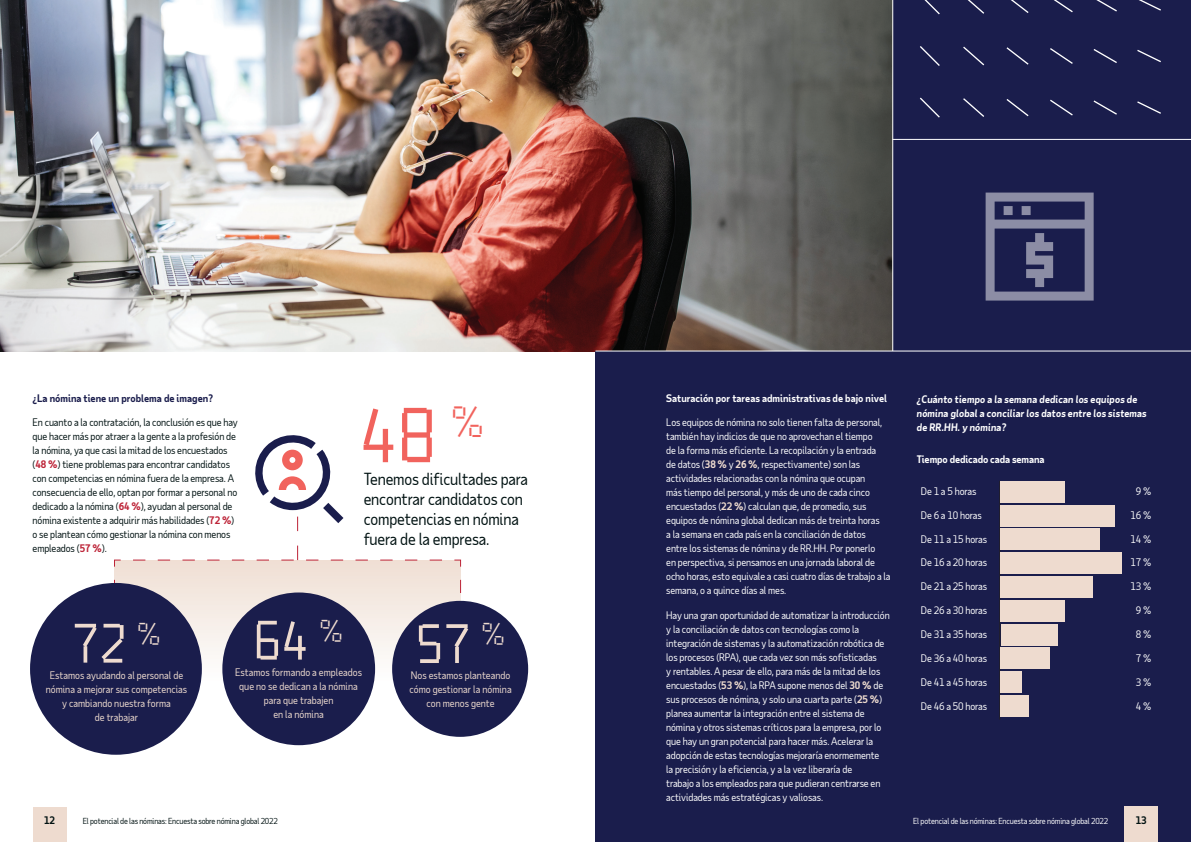
<style>
.page{position:relative;width:1191px;height:842px;background:#fff}
.page>*{position:absolute;margin:0;border:0;box-sizing:border-box;transform-origin:0 0}
.Pie_number{font:70px "Taub Display 30";color:#f1635d}
.Pie_number-2{font:50px "Taub Display 30";color:#eedbcf}
.Body_Copy_-_10pt{font:16px/20px "Taub Sans";letter-spacing:-.01em;color:#011212}
.Heading_-_10pt{font:10px/14px "Taub Sans";letter-spacing:-.01em;color:#fff}
.Heading_-_10pt-2{font:10px/14px "Taub Sans";letter-spacing:-.01em;color:#011212}
.Pie_number-3{font:10px/14px "Taub Sans";color:#eedbcf;text-align:center}
.Body_Copy_-_10pt-2{font:10px "Taub Sans";letter-spacing:-.01em;color:#fff}
.Heading_-_10pt-3{font:italic 700 10px/14px "Taub Sans";color:#fff}
.Heading_-_10pt-4{font:700 10px "Taub Sans";color:#fff}
.Heading_-_10pt-5{font:700 10px "Taub Sans";color:#1a1d4c}
.Body_Copy_-_10pt-3{font:700 10px "Taub Sans";letter-spacing:-.01em;color:#fff}
.Page_number{font:700 10px "Taub Sans";color:#011212}
.t1{font:8px "Taub Sans";letter-spacing:-.02em;color:#011212}
.Page_Breadcrumb{font:8px "Taub Sans";letter-spacing:-.02em;color:#fff}
.s1{font-weight:700;color:#bd2438}
.s2{font-weight:700;color:#eedbcf}
</style>
<div class="page">
<div style="left:33px;top:807px;width:33px;height:35px;background:#eedbcf"></div>
<div style="left:892px;top:0;width:299px;height:369px;background:#1a1d4c"></div>
<img style="left:0;top:0;width:892px;height:351px">
<div style="left:595px;top:351px;width:596px;height:491px;background:#1a1d4c"></div>
<hr style="left:892px;top:139px;width:299px;height:1px;background:#fff">
<hr style="left:595px;top:351px;width:596px;height:1px;background:#fff">
<hr style="left:892px;top:0;width:1px;height:351px;background:#fff">
<svg style="left:920px;top:0;width:241px;height:118px"></svg>
<div style="left:1124px;top:807px;width:33px;height:35px;background:#eedbcf"></div>
<svg style="left:114px;top:559px;width:347px;height:134px;background:#f3e7e0"></svg>
<svg style="left:127px;top:435px;width:315px;height:126px"></svg>
<div style="left:30px;top:583px;width:172px;height:172px;background:#1a1d4c;border-radius:50%"></div>
<div style="left:222px;top:592px;width:153px;height:153px;background:#1a1d4c;border-radius:50%"></div>
<div style="left:392px;top:601px;width:136px;height:136px;background:#1a1d4c;border-radius:50%"></div>
<svg style="left:999px;top:481px;width:1px;height:238px"></svg>
<div style="left:1000px;top:695px;width:28px;height:22px;background:#eedbcf"></div>
<div style="left:1000px;top:672px;width:21px;height:21px;background:#eedbcf"></div>
<div style="left:1000px;top:648px;width:50px;height:21px;background:#eedbcf"></div>
<div style="left:1000px;top:624px;width:57px;height:21px;background:#eedbcf"></div>
<div style="left:1000px;top:600px;width:64px;height:21px;background:#eedbcf"></div>
<div style="left:1000px;top:576px;width:93px;height:22px;background:#eedbcf"></div>
<div style="left:1000px;top:552px;width:121px;height:22px;background:#eedbcf"></div>
<div style="left:1000px;top:529px;width:100px;height:21px;background:#eedbcf"></div>
<div style="left:1000px;top:505px;width:114px;height:21px;background:#eedbcf"></div>
<div style="left:1000px;top:481px;width:64px;height:21px;background:#eedbcf"></div>
<svg style="left:985px;top:193px;width:108px;height:108px"></svg>
<p class="Heading_-_10pt-5" style="left:33px;top:391px;width:182px">¿La nómina tiene un problema de imagen?</p>
<p class="Heading_-_10pt-2" style="left:33px;top:415px;width:207px">En cuanto a la contratación, la conclusión es que hay que hacer más por atraer a la gente a la profesión de la nómina, ya que casi la mitad de los encuestados (<span class="s1">48 %</span>) tiene problemas para encontrar candidatos con competencias en nómina fuera de la empresa. A consecuencia de ello, optan por formar a personal no dedicado a la nómina (<span class="s1">64 %</span>), ayudan al personal de nómina existente a adquirir más habilidades (<span class="s1">72 %</span>) o se plantean cómo gestionar la nómina con menos empleados (<span class="s1">57 %</span>).</p>
<p class="Pie_number" style="left:359px;top:390px;width:127px">48 <sup>%</sup></p>
<p class="Body_Copy_-_10pt" style="left:364px;top:469px;width:166px">Tenemos dificultades para encontrar candidatos con competencias en nómina fuera de la empresa.</p>
<p class="Pie_number-2" style="left:72px;top:611px;width:91px">72 <sup>%</sup></p>
<p class="Pie_number-3" style="left:46px;top:668px;width:143px">Estamos ayudando al personal de nómina a mejorar sus competencias y cambiando nuestra forma<br>de trabajar</p>
<p class="Pie_number-2" style="left:254px;top:608px;width:91px">64 <sup>%</sup></p>
<p class="Pie_number-3" style="left:235px;top:665px;width:128px">Estamos formando a empleados que no se dedican a la nómina para que trabajen<br>en la nómina</p>
<p class="Page_number" style="left:44px;top:814px;width:12px">12</p>
<p class="t1" style="left:83px;top:816px;width:197px">El potencial de las nóminas: Encuesta sobre nómina global 2022</p>
<p class="Pie_number-2" style="left:416px;top:612px;width:91px">57 <sup>%</sup></p>
<p class="Pie_number-3" style="left:409px;top:668px;width:104px">Nos estamos planteando cómo gestionar la nómina con menos gente</p>
<p class="Heading_-_10pt-4" style="left:666px;top:391px;width:222px">Saturación por tareas administrativas de bajo nivel</p>
<p class="Heading_-_10pt" style="left:666px;top:415px;width:226px">Los equipos de nómina no solo tienen falta de personal, también hay indicios de que no aprovechan el tiempo<br>de la forma más eficiente. La recopilación y la entrada<br>de datos (<span class="s2">38 %</span> y <span class="s2">26 %</span>, respectivamente) son las actividades relacionadas con la nómina que ocupan<br>más tiempo del personal, y más de uno de cada cinco encuestados (<span class="s2">22 %</span>) calculan que, de promedio, sus equipos de nómina global dedican más de treinta horas<br>a la semana en cada país en la conciliación de datos<br>entre los sistemas de nómina y de RR.HH. Por ponerlo<br>en perspectiva, si pensamos en una jornada laboral de ocho horas, esto equivale a casi cuatro días de trabajo a la semana, o a quince días al mes.</p>
<p class="Heading_-_10pt" style="left:666px;top:608px;width:225px">Hay una gran oportunidad de automatizar la introducción y la conciliación de datos con tecnologías como la integración de sistemas y la automatización robótica de los procesos (RPA), que cada vez son más sofisticadas<br>y rentables. A pesar de ello, para más de la mitad de los encuestados (<span class="s2">53 %</span>), la RPA supone menos del <span class="s2">30 %</span> de sus procesos de nómina, y solo una cuarta parte (<span class="s2">25 %</span>) planea aumentar la integración entre el sistema de nómina y otros sistemas críticos para la empresa, por lo que hay un gran potencial para hacer más. Acelerar la adopción de estas tecnologías mejoraría enormemente<br>la precisión y la eficiencia, y a la vez liberaría de<br>trabajo a los empleados para que pudieran centrarse en actividades más estratégicas y valiosas.</p>
<p class="Heading_-_10pt-3" style="left:917px;top:392px;width:231px">¿Cuánto tiempo a la semana dedican los equipos de nómina global a conciliar los datos entre los sistemas de RR.HH. y nómina?</p>
<p class="Body_Copy_-_10pt-3" style="left:917px;top:453px;width:129px">Tiempo dedicado cada semana</p>
<p class="Body_Copy_-_10pt-2" style="left:921px;top:485px;width:57px">De 1 a 5 horas</p>
<p class="Body_Copy_-_10pt-2" style="left:1136px;top:485px;width:17px">9 %</p>
<p class="Body_Copy_-_10pt-2" style="left:921px;top:508px;width:62px">De 6 a 10 horas</p>
<p class="Body_Copy_-_10pt-2" style="left:1130px;top:508px;width:22px">16 %</p>
<p class="Body_Copy_-_10pt-2" style="left:921px;top:532px;width:68px">De 11 a 15 horas</p>
<p class="Body_Copy_-_10pt-2" style="left:1130px;top:532px;width:22px">14 %</p>
<p class="Body_Copy_-_10pt-2" style="left:921px;top:556px;width:68px">De 16 a 20 horas</p>
<p class="Body_Copy_-_10pt-2" style="left:1130px;top:556px;width:22px">17 %</p>
<p class="Body_Copy_-_10pt-2" style="left:921px;top:580px;width:68px">De 21 a 25 horas</p>
<p class="Body_Copy_-_10pt-2" style="left:1130px;top:580px;width:22px">13 %</p>
<p class="Body_Copy_-_10pt-2" style="left:921px;top:604px;width:68px">De 26 a 30 horas</p>
<p class="Body_Copy_-_10pt-2" style="left:1136px;top:604px;width:17px">9 %</p>
<p class="Body_Copy_-_10pt-2" style="left:921px;top:628px;width:68px">De 31 a 35 horas</p>
<p class="Body_Copy_-_10pt-2" style="left:1136px;top:628px;width:17px">8 %</p>
<p class="Body_Copy_-_10pt-2" style="left:921px;top:652px;width:68px">De 36 a 40 horas</p>
<p class="Body_Copy_-_10pt-2" style="left:1136px;top:652px;width:17px">7 %</p>
<p class="Body_Copy_-_10pt-2" style="left:921px;top:676px;width:68px">De 41 a 45 horas</p>
<p class="Body_Copy_-_10pt-2" style="left:1136px;top:676px;width:17px">3 %</p>
<p class="Body_Copy_-_10pt-2" style="left:921px;top:699px;width:68px">De 46 a 50 horas</p>
<p class="Body_Copy_-_10pt-2" style="left:1136px;top:699px;width:17px">4 %</p>
<p class="Page_Breadcrumb" style="left:913px;top:816px;width:197px">El potencial de las nóminas: Encuesta sobre nómina global 2022</p>
<p class="Page_number" style="left:1135px;top:814px;width:12px">13</p>
</div>
